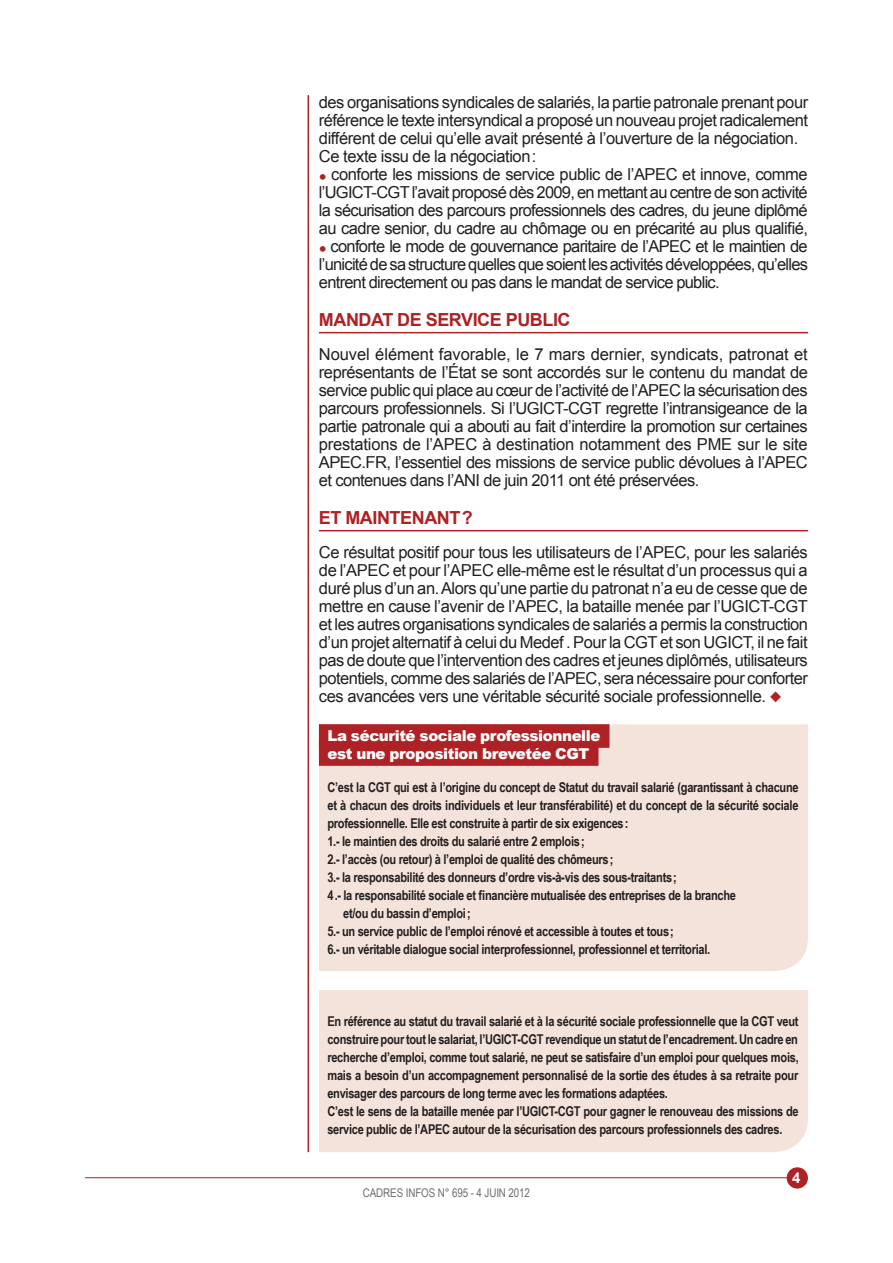
<style>
.page{position:relative;width:893px;height:1263px;background:#fff}
.page>*{position:absolute;margin:0;border:0;box-sizing:border-box;transform-origin:0 0}
.t1{font:700 18px "Arial";letter-spacing:-.025em;color:#ae2124}
.t2{font:16.5px/18px "Arial";letter-spacing:-.03em;color:#231f20;text-align:justify}
.t3{font:900 15px/18px "Arial";letter-spacing:-.025em;color:#fff}
.t4{font:700 15px "Arial";color:#fff}
.t5{font:700 13.5px/18px "Arial Narrow";letter-spacing:-.02em;color:#231f20}
.t6{font:12px "Arial Narrow";letter-spacing:-.01em;color:#6c6d70}
.s1{font-size:22.5px;color:#ae2124}
.s2{color:#ae2124}
</style>
<div class="page">
<hr style="left:85px;top:1177px;width:721px;height:1px;background:#ae2124">
<div style="left:787px;top:1167px;width:21px;height:21px;background:#ae2124;border-radius:50%"></div>
<hr style="left:308px;top:95px;width:1px;height:1057px;background:#ae2124">
<hr style="left:319px;top:332px;width:489px;height:1px;background:#ae2124">
<hr style="left:319px;top:530px;width:489px;height:1px;background:#ae2124">
<div style="left:319px;top:724px;width:489px;height:247px;background:#f4e3da"></div>
<div style="left:319px;top:724px;width:290px;height:24px;background:#ae2124"></div>
<div style="left:319px;top:742px;width:279px;height:24px;background:#ae2124"></div>
<div style="left:319px;top:990px;width:489px;height:162px;background:#f4e3da"></div>
<p class="t2" style="left:319px;top:93px;width:491px;text-align:left">des organisations syndicales de salariés, la partie patronale prenant pour référence le texte intersyndical a proposé un nouveau projet radicalement différent de celui qu’elle avait présenté à l’ouverture de la négociation.<br>Ce texte issu de la négociation:</p>
<p class="t2" style="left:319px;top:165px;width:491px"><span class="s1">•</span> conforte les missions de service public de l’APEC et innove, comme l’UGICT-CGT l’avait proposé dès 2009, en mettant au centre de son activité la sécurisation des parcours professionnels des cadres, du jeune diplômé au cadre senior, du cadre au chômage ou en précarité au plus qualifié,</p>
<p class="t2" style="left:319px;top:237px;width:491px"><span class="s1">•</span> conforte le mode de gouvernance paritaire de l’APEC et le maintien de l’unicité de sa structure quelles que soient les activités développées, qu’elles entrent directement ou pas dans le mandat de service public.</p>
<p class="t1" style="left:319px;top:307px;width:250px">MANDAT DE SERVICE PU BLIC</p>
<p class="t2" style="left:319px;top:345px;width:491px">Nouvel élément favorable, le 7 mars dernier, syndicats, patronat et représentants de l’état se sont accordés sur le contenu du mandat de service public qui place au cœur de l’activité de l’APEC la sécurisation des parcours professionnels. Si l’UGICT-CGT regrette l’intransigeance de la partie patronale qui a abouti au fait d’interdire la promotion sur certaines prestations de l’APEC à destination notamment des PME sur le site apec</p>
<p class="t2" style="left:319px;top:453px;width:490px;text-indent:43px">.fr, l’essentiel des missions de service public dévolues à l’APEC et contenues dans l’ANI de juin 2011 ont été préservées.</p>
<p class="t1" style="left:319px;top:505px;width:155px">ET MAINTENANT?</p>
<p class="t2" style="left:319px;top:543px;width:491px">Ce résultat positif pour tous les utilisateurs de l’APEC, pour les salariés de l’APEC et pour l’APEC elle-même est le résultat d’un processus qui a duré plus d’un an. Alors qu’une partie du patronat n’a eu de cesse que de mettre en cause l’avenir de l’APEC, la bataille menée par l’UGICT-CGT et les autres organisations syndicales de salariés a permis la construction d’un projet alternatif à celui du Medef . Pour la CGT et son UGICT, il ne fait pas de doute que l’intervention des cadres et jeunes diplômés, utilisateurs potentiels, comme des salariés de l’APEC, sera nécessaire pour conforter ces avancées vers une véritable sécurité sociale professionnelle. <span class="s2">◆</span></p>
<p class="t3" style="left:327px;top:726px;width:275px">La sécurité sociale professionnelle est une proposition brevetée CGT</p>
<p class="t5" style="left:327px;top:778px;width:473px">C’est la CGT qui est à l’origine du concept de Statut du travail salarié (garantissant à chacune</p>
<p class="t5" style="left:327px;top:796px;width:473px">et à chacun des droits individuels et leur transférabilité) et du concept de la sécurité sociale</p>
<p class="t5" style="left:327px;top:814px;width:302px">professionnelle. Elle est construite à partir de six exigences:</p>
<p class="t5" style="left:327px;top:832px;width:259px">1.- le maintien des droits du salarié entre 2 emplois;</p>
<p class="t5" style="left:327px;top:850px;width:287px">2.- l’accès (ou retour) à l’emploi de qualité des chômeurs;</p>
<p class="t5" style="left:327px;top:868px;width:351px">3.- la responsabilité des donneurs d’ordre vis-à-vis des sous-traitants;</p>
<p class="t5" style="left:327px;top:886px;width:410px">4 .- la responsabilité sociale et financière mutualisée des entreprises de la branche</p>
<p class="t5" style="left:343px;top:904px;width:129px">et/ou du bassin d’emploi;</p>
<p class="t5" style="left:327px;top:922px;width:348px">5.- un service public de l’emploi rénové et accessible à toutes et tous;</p>
<p class="t5" style="left:327px;top:940px;width:384px">6.- un véritable dialogue social interprofessionnel, professionnel et territorial.</p>
<p class="t5" style="left:327px;top:1012px;width:473px">En référence au statut du travail salarié et à la sécurité sociale professionnelle que la CGT veut construire pour tout le salariat, l’UGICT-CGT revendique un statut de l’encadrement. Un cadre en recherche d’emploi, comme tout salarié, ne peut se satisfaire d’un emploi pour quelques mois, mais a besoin d’un accompagnement personnalisé de la sortie des études à sa retraite pour envisager des parcours de long terme avec les formations adaptées.<br>C’est le sens de la bataille menée par l’UGICT-CGT pour gagner le renouveau des missions de service public de l’APEC autour de la sécurisation des parcours professionnels des cadres.</p>
<p class="t6" style="left:363px;top:1184px;width:169px">CADRES INFOS N° 695 - 4 JUIN 2012</p>
<p class="t4" style="left:792px;top:1167px;width:10px">4</p>
</div>
